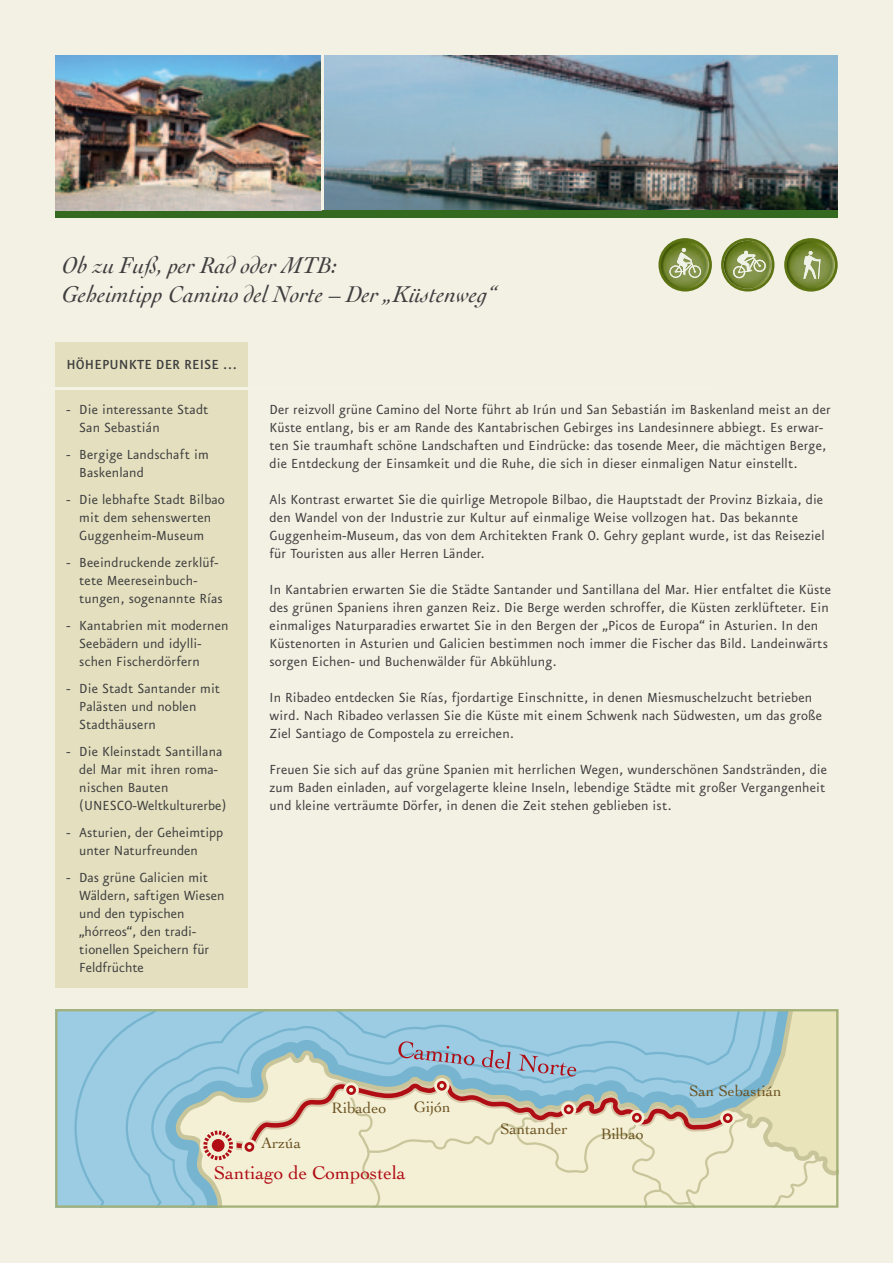
<style>
.page{position:relative;width:893px;height:1263px;background:#f3f1e4}
.page>*{position:absolute;margin:0;border:0;box-sizing:border-box;transform-origin:0 0}
.t1{font:italic 24px/28.8px "Cochin";color:#3e3e3f}
.t2{font:19.2px "Cochin";color:#b00d15}
.t3{font:15.75px/18px "Eureka Sans CE";letter-spacing:.01em;color:#3e3e3f}
.t4{font:15.75px "Cochin";color:#6b5221}
.t5{font:15.75px "Eureka Sans CE Medium Caps";letter-spacing:.01em;color:#3e3e3f}
</style>
<div class="page">
<svg style="left:55px;top:1009px;width:783px;height:199px"></svg>
<img style="left:55px;top:55px;width:783px;height:155px">
<div style="left:55px;top:210px;width:783px;height:7px;background:#336a1f"></div>
<div style="left:56px;top:342px;width:192px;height:646px;background:#e4e0bf"></div>
<hr style="left:43px;top:387px;width:673px;height:3px;background:#f3f2e5">
<hr style="left:321px;top:54px;width:3px;height:156px;background:#f3f2e5">
<svg style="left:784px;top:238px;width:54px;height:54px"></svg>
<img style="left:803px;top:251px;width:17px;height:28px">
<svg style="left:721px;top:238px;width:53px;height:53px"></svg>
<svg style="left:658px;top:238px;width:54px;height:53px"></svg>
<img style="left:669px;top:248px;width:32px;height:30px">
<img style="left:732px;top:251px;width:35px;height:27px">
<h1 class="t1" style="left:62px;top:251px;width:436px">Ob zu Fuß, per Rad oder MTB:<br>Geheimtipp Camino del Norte – Der „Küstenweg“</h1>
<p class="t5" style="left:67px;top:357px;width:172px">HÖHEPUNKTE DER REISE …</p>
<p class="t3" style="left:79px;top:401px;width:131px;text-indent:-13px">- Die interessante Stadt<br>San Sebastián</p>
<p class="t3" style="left:79px;top:446px;width:131px;text-indent:-13px">- Bergige Landschaft im<br>Baskenland</p>
<p class="t3" style="left:67px;top:491px;width:160px;text-align:center">- Die lebhafte Stadt Bilbao mit dem sehenswerten<br>Guggenheim-Museum</p>
<p class="t3" style="left:79px;top:554px;width:145px;text-indent:-13px">- Beeindruckende zerklüf&shy;tete Meereseinbuch&shy;tungen, sogenannte Rías</p>
<p class="t3" style="left:79px;top:617px;width:151px;text-indent:-13px">- Kantabrien mit modernen<br>Seebädern und idylli&shy;schen Fischerdörfern</p>
<p class="t3" style="left:79px;top:680px;width:142px;text-indent:-13px">- Die Stadt Santander mit<br>Palästen und noblen<br>Stadthäusern</p>
<p class="t3" style="left:79px;top:743px;width:149px;text-indent:-13px">- Die Kleinstadt Santillana del Mar mit ihren roma&shy;nischen Bauten (UNESCO-Weltkulturerbe)</p>
<p class="t3" style="left:79px;top:824px;width:145px;text-indent:-13px">- Asturien, der Geheimtipp unter Naturfreunden</p>
<p class="t3" style="left:79px;top:869px;width:147px;text-indent:-13px">- Das grüne Galicien mit<br>Wäldern, saftigen Wiesen und den typischen „hórreos“, den tradi&shy;tionellen Speichern für<br>Feldfrüchte</p>
<p class="t3" style="left:270px;top:401px;width:563px">Der reizvoll grüne Camino del Norte führt ab Irún und San Sebastián im Baskenland meist an der Küste entlang, bis er am Rande des Kantabrischen Gebirges ins Landesinnere abbiegt. Es erwar&shy;ten Sie traumhaft schöne Landschaften und Eindrücke: das tosende Meer, die mächtigen Berge, die Entdeckung der Einsamkeit und die Ruhe, die sich in dieser einmaligen Natur einstellt.</p>
<p class="t3" style="left:270px;top:491px;width:557px">Als Kontrast erwartet Sie die quirlige Metropole Bilbao, die Hauptstadt der Provinz Bizkaia, die den Wandel von der Industrie zur Kultur auf einmalige Weise vollzogen hat. Das bekannte Guggenheim-Museum, das von dem Architekten Frank O. Gehry geplant wurde, ist das Reiseziel für Touristen aus aller Herren Länder.</p>
<p class="t3" style="left:270px;top:581px;width:563px">In Kantabrien erwarten Sie die Städte Santander und Santillana del Mar. Hier entfaltet die Küste des grünen Spaniens ihren ganzen Reiz. Die Berge werden schroffer, die Küsten zerklüfteter. Ein einmaliges Naturparadies erwartet Sie in den Bergen der „Picos de Europa“ in Asturien. In den Küstenorten in Asturien und Galicien bestimmen noch immer die Fischer das Bild. Landeinwärts sorgen Eichen- und Buchenwälder für Abkühlung.</p>
<p class="t3" style="left:270px;top:689px;width:554px">In Ribadeo entdecken Sie Rías, fjordartige Einschnitte, in denen Miesmuschelzucht betrieben wird. Nach Ribadeo verlassen Sie die Küste mit einem Schwenk nach Südwesten, um das große<br>Ziel Santiago de Compostela zu erreichen.</p>
<p class="t3" style="left:270px;top:761px;width:559px;text-align:justify">Freuen Sie sich auf das grüne Spanien mit herrlichen Wegen, wunderschönen Sandstränden, die zum Baden einladen, auf vorgelagerte kleine Inseln, lebendige Städte mit großer Vergangenheit und kleine verträumte Dörfer, in denen die Zeit stehen geblieben ist.</p>
<p class="t4" style="left:332px;top:1097px;width:56px">Ribadeo</p>
<p class="t4" style="left:414px;top:1096px;width:38px">Gijón</p>
<p class="t4" style="left:689px;top:1081px;width:94px">San Sebastián</p>
<p class="t4" style="left:261px;top:1132px;width:42px">Arzúa</p>
<p class="t2" style="left:214px;top:1160px;width:193px">Santiago de Compostela</p>
<p class="t4" style="left:500px;top:1118px;width:69px">Santander</p>
<p class="t4" style="left:601px;top:1123px;width:44px">Bilbao</p>
</div>
